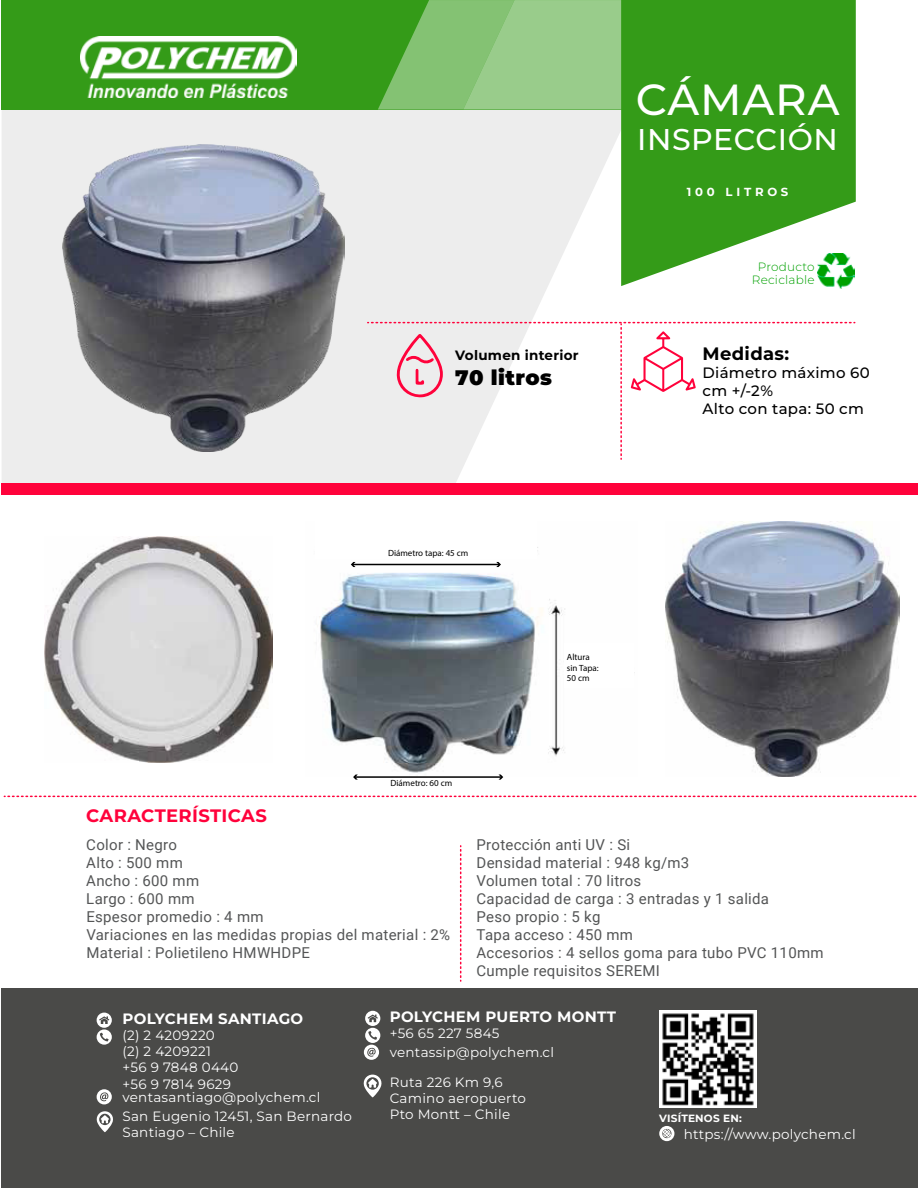
<style>
.page{position:relative;width:918px;height:1188px;background:#fff}
.page>*{position:absolute;margin:0;border:0;box-sizing:border-box;transform-origin:0 0}
.t1{font:500 43.5px "Montserrat";letter-spacing:.02em;color:#fff}
.t2{font:500 30px "Montserrat";letter-spacing:.02em;color:#fff}
.t3{font:900 21px "Montserrat";letter-spacing:.02em;color:#000}
.t4{font:700 18px "Montserrat";letter-spacing:.02em;color:#ff023b}
.t5{font:700 18px "Montserrat";letter-spacing:.02em;color:#000}
.t6{font:15px/18px "Roboto";letter-spacing:.02em;color:#545556}
.t7{font:500 15px/18px "Montserrat";letter-spacing:.02em;color:#000}
.t8{font:700 15px "Montserrat";letter-spacing:.02em;color:#fff}
.t9{font:13.5px/16.2px "Montserrat";letter-spacing:.02em;color:#fff}
.t10{font:700 13.5px "Montserrat";letter-spacing:.02em;color:#000}
.t11{font:300 12px/13.2px "Montserrat";letter-spacing:.02em;color:#00a100;text-align:center}
.t12{font:700 11.7px "Montserrat";letter-spacing:.32em;color:#fff}
.t13{font:700 10.5px "Montserrat";letter-spacing:.02em;color:#fff}
.t14{font:9px/10.8px "Myriad Pro";color:#000}
</style>
<div class="page">
<div style="left:2px;top:989px;width:916px;height:199px;background:#4a4a48"></div>
<svg style="left:2px;top:110px;width:629px;height:374px;background:#efedee"></svg>
<div style="left:2px;top:0;width:853px;height:110px;background:#349b18"></div>
<svg style="left:378px;top:0;width:243px;height:110px;background:#86c275"></svg>
<svg style="left:460px;top:846px;width:1px;height:135px"></svg>
<div style="left:2px;top:484px;width:916px;height:11px;background:#ff023b"></div>
<svg style="left:368px;top:322px;width:487px;height:137px"></svg>
<svg style="left:4px;top:796px;width:912px;height:1px"></svg>
<svg style="left:621px;top:0;width:235px;height:286px;fill:#349b18"></svg>
<img style="left:81px;top:37px;width:215px;height:60px">
<img style="left:659px;top:1011px;width:98px;height:97px">
<svg style="left:97px;top:1013px;width:15px;height:32px"></svg>
<svg style="left:364px;top:1011px;width:16px;height:49px"></svg>
<svg style="left:97px;top:1089px;width:15px;height:15px"></svg>
<svg style="left:659px;top:1126px;width:15px;height:15px"></svg>
<svg style="left:363px;top:1075px;width:19px;height:22px"></svg>
<svg style="left:96px;top:1111px;width:17px;height:21px"></svg>
<img style="left:818px;top:253px;width:37px;height:36px">
<img style="left:63px;top:144px;width:282px;height:307px">
<img style="left:666px;top:522px;width:233px;height:254px">
<img style="left:44px;top:536px;width:228px;height:226px">
<img style="left:319px;top:547px;width:316px;height:228px">
<hr style="left:355px;top:776px;width:147px;height:2px;background:#000">
<svg style="left:353px;top:775px;width:5px;height:5px"></svg>
<svg style="left:499px;top:775px;width:4px;height:5px"></svg>
<hr style="left:353px;top:564px;width:146px;height:1px;background:#000">
<svg style="left:351px;top:562px;width:5px;height:5px"></svg>
<svg style="left:496px;top:562px;width:5px;height:5px"></svg>
<div style="left:315px;top:517px;width:222px;height:42px;background:#fff"></div>
<div style="left:564px;top:644px;width:69px;height:44px;background:#fff"></div>
<h1 class="t1" style="left:636px;top:71px;width:205px">CÁMARA</h1>
<h2 class="t2" style="left:637px;top:119px;width:202px">INSPECCIÓN</h2>
<p class="t12" style="left:687px;top:184px;width:103px">100 LITROS</p>
<p class="t4" style="left:86px;top:804px;width:182px">CARACTERÍSTICAS</p>
<p class="t10" style="left:455px;top:346px;width:125px">Volumen interior</p>
<h3 class="t3" style="left:455px;top:363px;width:98px">70 litros</h3>
<p class="t14" style="left:388px;top:548px;width:82px">Diámetro tapa: 45 cm</p>
<p class="t14" style="left:391px;top:778px;width:63px">Diámetro: 60 cm</p>
<p class="t14" style="left:567px;top:651px;width:33px">Altura sin Tapa:<br>50 cm</p>
<p class="t11" style="left:752px;top:260px;width:64px">Producto<br>Reciclable</p>
<p class="t5" style="left:702px;top:341px;width:88px">Medidas:</p>
<p class="t7" style="left:702px;top:363px;width:169px">Diámetro máximo 60 cm +/-2%<br>Alto con tapa: 50 cm</p>
<p class="t6" style="left:86px;top:835px;width:365px">Color : Negro<br>Alto : 500 mm<br>Ancho : 600 mm<br>Largo : 600 mm<br>Espesor promedio : 4 mm<br>Variaciones en las medidas propias del material : 2%<br>Material : Polietileno HMWHDPE</p>
<p class="t6" style="left:477px;top:835px;width:349px">Protección anti UV : Si<br>Densidad material : 948 kg/m3<br>Volumen total : 70 litros<br>Capacidad de carga : 3 entradas y 1 salida<br>Peso propio : 5 kg<br>Tapa acceso : 450 mm<br>Accesorios : 4 sellos goma para tubo PVC 110mm<br>Cumple requisitos SEREMI</p>
<p class="t8" style="left:122px;top:1008px;width:182px">POLYCHEM SANTIAGO</p>
<p class="t9" style="left:122px;top:1027px;width:117px">(2) 2 4209220<br>(2) 2 4209221 +56 9 7848 0440 +56 9 7814 9629</p>
<p class="t9" style="left:122px;top:1108px;width:231px">San Eugenio 12451, San Bernardo<br>Santiago – Chile</p>
<p class="t9" style="left:122px;top:1089px;width:199px">ventasantiago@polychem.cl</p>
<p class="t8" style="left:390px;top:1007px;width:228px">POLYCHEM PUERTO MONTT</p>
<p class="t9" style="left:390px;top:1025px;width:111px">+56 65 227 5845</p>
<p class="t9" style="left:390px;top:1074px;width:138px">Ruta 226 Km 9,6<br>Camino aeropuerto<br>Pto Montt – Chile</p>
<p class="t9" style="left:390px;top:1044px;width:166px">ventassip@polychem.cl</p>
<p class="t13" style="left:659px;top:1111px;width:84px">VISÍTENOS EN:</p>
<p class="t9" style="left:684px;top:1126px;width:173px">https://www.polychem.cl</p>
</div>
